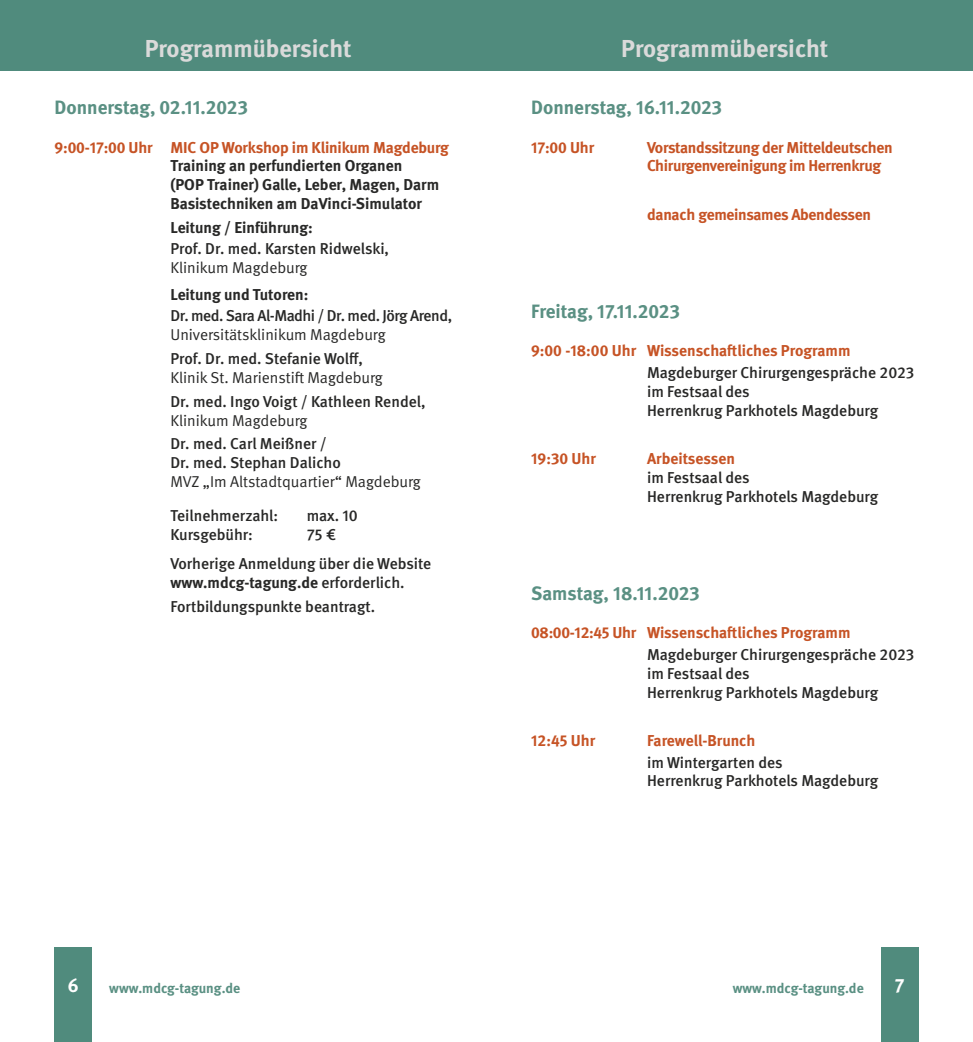
<style>
.page{position:relative;width:973px;height:1042px;background:#fff}
.page>*{position:absolute;margin:0;border:0;box-sizing:border-box;transform-origin:0 0}
.t1{font:700 24.5px "DGUV Meta";color:#dadada}
.t2{font:700 19.25px "DGUV Meta";color:#5a9083}
.t3{font:700 19.25px "DGUV Meta";color:#fff}
.t4{font:500 15.75px/18.9px "DGUV Meta";color:#282827}
.t5{font:700 15.75px/18.9px "DGUV Meta";letter-spacing:-.015em;color:#c65325}
.t6{font:700 15.75px/18.9px "DGUV Meta";color:#282827}
.t7{font:15.75px "DGUV Meta";color:#282827}
.t8{font:500 15.75px "DGUV Meta";letter-spacing:-.03em;color:#282827}
.t9{font:700 14px "DGUV Meta";color:#5a9083}
.s1{font-weight:700}
</style>
<div class="page">
<div style="left:55px;top:947px;width:37px;height:95px;background:#508b7d"></div>
<div style="left:881px;top:947px;width:37px;height:95px;background:#508b7d"></div>
<div style="left:0;top:0;width:972px;height:71px;background:#508b7d"></div>
<h1 class="t1" style="left:145px;top:34px;width:208px">Programmübersicht</h1>
<h1 class="t1" style="left:621px;top:34px;width:208px">Programmübersicht</h1>
<p class="t2" style="left:531px;top:96px;width:192px">Donnerstag, 16.11.2023</p>
<p class="t5" style="left:531px;top:138px;width:64px">17:00 Uhr</p>
<p class="t5" style="left:647px;top:138px;width:247px">Vorstandssitzung der Mitteldeutschen<br>Chirurgenvereinigung im Herrenkrug</p>
<p class="t5" style="left:647px;top:206px;width:225px">danach gemeinsames Abendessen</p>
<p class="t2" style="left:55px;top:96px;width:195px">Donnerstag, 02.11.2023</p>
<p class="t5" style="left:55px;top:138px;width:395px">9:00-17:00 Uhr MIC OP Workshop im Klinikum Magdeburg</p>
<p class="t6" style="left:170px;top:157px;width:270px">Training an perfundierten Organen (POP Trainer) Galle, Leber, Magen, Darm<br>Basistechniken am Da Vinci-Simulator</p>
<p class="t6" style="left:170px;top:219px;width:144px">Leitung / Einführung:</p>
<p class="t4" style="left:170px;top:240px;width:220px">Prof. Dr. med. Karsten Ridwelski,</p>
<p class="t7" style="left:170px;top:259px;width:138px">Klinikum Magdeburg</p>
<p class="t6" style="left:170px;top:285px;width:139px">Leitung und Tutoren:</p>
<p class="t8" style="left:170px;top:306px;width:283px">Dr. med. Sara Al-Madhi / Dr. med. Jörg Arend,</p>
<p class="t7" style="left:170px;top:325px;width:216px">Universitätsklinikum Magdeburg</p>
<p class="t4" style="left:170px;top:349px;width:194px">Prof. Dr. med. Stefanie Wolff,</p>
<p class="t7" style="left:170px;top:368px;width:214px">Klinik St. Marienstift Magdeburg</p>
<p class="t4" style="left:170px;top:392px;width:256px">Dr. med. Ingo Voigt / Kathleen Rendel,</p>
<p class="t7" style="left:170px;top:411px;width:138px">Klinikum Magdeburg</p>
<p class="t4" style="left:170px;top:435px;width:172px">Dr. med. Carl Meißner /<br>Dr. med. Stephan Dalicho</p>
<p class="t7" style="left:170px;top:473px;width:252px">MVZ „Im Altstadtquartier“ Magdeburg</p>
<p class="t4" style="left:170px;top:507px;width:109px">Teilnehmerzahl:</p>
<p class="t4" style="left:307px;top:507px;width:52px">max. 10</p>
<p class="t4" style="left:170px;top:525px;width:84px">Kursgebühr:</p>
<p class="t2" style="left:531px;top:299px;width:150px">Freitag, 17.11.2023</p>
<p class="t5" style="left:531px;top:342px;width:321px">9:00 -18:00 Uhr Wissenschaftliches Programm</p>
<p class="t4" style="left:647px;top:363px;width:268px">Magdeburger Chirurgengespräche 2023 im Festsaal des<br>Herrenkrug Parkhotels Magdeburg</p>
<p class="t5" style="left:531px;top:450px;width:66px">19:30 Uhr</p>
<p class="t5" style="left:647px;top:450px;width:89px">Arbeitsessen</p>
<p class="t4" style="left:647px;top:469px;width:232px">im Festsaal des<br>Herrenkrug Parkhotels Magdeburg</p>
<p class="t4" style="left:170px;top:520px;width:262px;line-height:28.9px;text-indent:136px">75 €<br>Vorherige Anmeldung über die Website</p>
<p class="t4" style="left:170px;top:571px;width:235px;line-height:23.8px"><span class="s1">www.mdcg-tagung.de</span> erforderlich.<br>Fortbildungspunkte beantragt.</p>
<p class="t2" style="left:531px;top:581px;width:170px">Samstag, 18.11.2023</p>
<p class="t5" style="left:531px;top:624px;width:321px">08:00-12:45 Uhr Wissenschaftliches Programm</p>
<p class="t4" style="left:647px;top:645px;width:268px">Magdeburger Chirurgengespräche 2023 im Festsaal des<br>Herrenkrug Parkhotels Magdeburg</p>
<p class="t5" style="left:531px;top:732px;width:66px">12:45 Uhr</p>
<p class="t5" style="left:647px;top:732px;width:110px">Farewell-Brunch</p>
<p class="t4" style="left:647px;top:753px;width:232px">im Wintergarten des<br>Herrenkrug Parkhotels Magdeburg</p>
<p class="t3" style="left:68px;top:974px;width:12px">6</p>
<p class="t9" style="left:109px;top:979px;width:133px">www.mdcg-tagung.de</p>
<p class="t9" style="left:732px;top:979px;width:133px">www.mdcg-tagung.de</p>
<p class="t3" style="left:894px;top:974px;width:11px">7</p>
</div>
